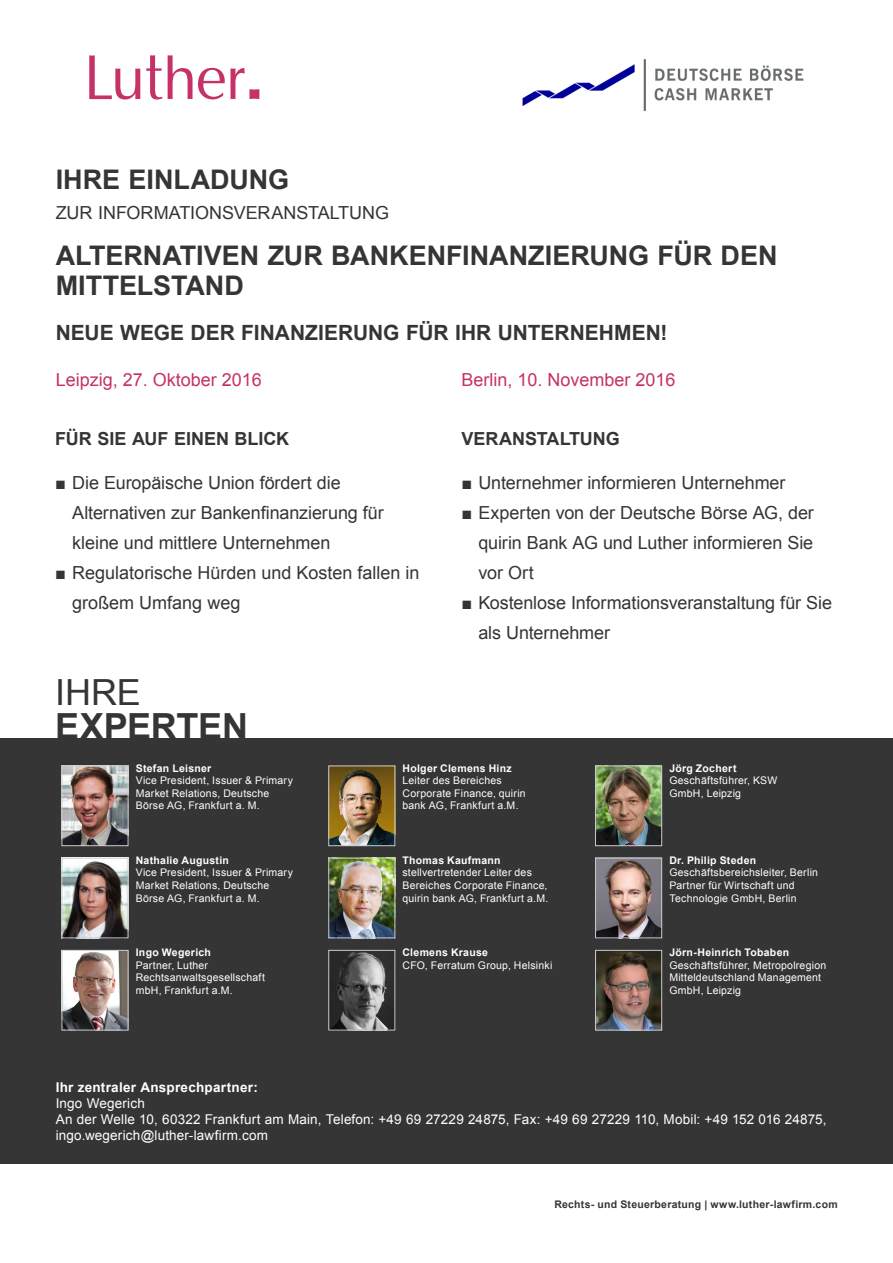
<style>
.page{position:relative;width:893px;height:1263px;background:#fff}
.page>*{position:absolute;margin:0;border:0;box-sizing:border-box;transform-origin:0 0}
.t1{font:700 36px/34.2px "Arial";letter-spacing:-.005em;color:#363536}
.t2{font:700 27px/30px "Arial";letter-spacing:-.005em;color:#363536}
.t3{font:700 21px "Arial";color:#363536}
.t4{font:18px/30px "Arial";letter-spacing:-.005em;color:#363536}
.t5{font:18px "Arial";color:#c63168}
.t6{font:700 18px "Arial";letter-spacing:-.005em;color:#363536}
.Absatzformat_1{font:13.5px/16.2px "Arial";letter-spacing:.01em;color:#fff}
.Absatzformat_1-2{font:700 13.5px "Arial";letter-spacing:.02em;color:#fff}
.t7{font:10.5px/12.6px "Arial";letter-spacing:.02em;color:#fff}
.t8{font:700 10.5px "Arial";letter-spacing:.02em;color:#363536}
.s1{font-weight:400}
.s2{font-weight:700}
</style>
<div class="page">
<div style="left:0;top:738px;width:893px;height:425px;background:#363536"></div>
<svg style="left:89px;top:55px;width:51px;height:44px"></svg>
<svg style="left:146px;top:55px;width:16px;height:44px"></svg>
<svg style="left:168px;top:55px;width:91px;height:44px"></svg>
<img style="left:64px;top:768px;width:62px;height:76px">
<div style="left:62px;top:766px;width:66px;height:80px;border:1px solid #cbccce"></div>
<img style="left:64px;top:860px;width:62px;height:76px">
<div style="left:62px;top:858px;width:66px;height:80px;border:1px solid #cbccce"></div>
<img style="left:64px;top:952px;width:62px;height:76px">
<div style="left:62px;top:950px;width:66px;height:80px;border:1px solid #cbccce"></div>
<img style="left:330px;top:768px;width:63px;height:76px">
<div style="left:328px;top:766px;width:67px;height:80px;border:1px solid #cbccce"></div>
<img style="left:330px;top:860px;width:63px;height:76px">
<div style="left:328px;top:858px;width:67px;height:80px;border:1px solid #cbccce"></div>
<img style="left:330px;top:952px;width:63px;height:76px">
<div style="left:328px;top:950px;width:67px;height:80px;border:1px solid #cbccce"></div>
<img style="left:597px;top:768px;width:63px;height:76px">
<div style="left:595px;top:766px;width:67px;height:80px;border:1px solid #cbccce"></div>
<img style="left:597px;top:860px;width:63px;height:76px">
<div style="left:595px;top:858px;width:67px;height:80px;border:1px solid #cbccce"></div>
<img style="left:597px;top:952px;width:63px;height:76px">
<div style="left:595px;top:950px;width:67px;height:80px;border:1px solid #cbccce"></div>
<img style="left:522px;top:59px;width:282px;height:52px">
<p class="t2" style="left:56px;top:165px;width:235px">IHRE EINLADUNG</p>
<p class="t4" style="left:56px;top:198px;width:335px">ZUR INFORMATIONSVERANSTALTUNG</p>
<p class="t2" style="left:56px;top:241px;width:723px">ALTERNATIVEN ZUR BANKENFINANZIERUNG FÜR DEN<br>MITTELSTAND</p>
<p class="t3" style="left:56px;top:318px;width:613px">NEUE WEGE DER FINANZIERUNG FÜR IHR UNTERNEHMEN!</p>
<p class="t5" style="left:56px;top:368px;width:208px">Leipzig, 27. Oktober 2016</p>
<p class="t5" style="left:461px;top:368px;width:216px">Berlin, 10. November 2016</p>
<p class="t6" style="left:55px;top:426px;width:235px">FÜR SIE AUF EINEN BLICK</p>
<p class="t4" style="left:72px;top:468px;width:313px;text-indent:-17px">■ Die Europäische Union fördert die<br>Alternativen zur Bankenfinanzierung für kleine und mittlere Unternehmen</p>
<p class="t4" style="left:72px;top:558px;width:349px;text-indent:-17px">■ Regulatorische Hürden und Kosten fallen in großem Umfang weg</p>
<p class="t1" style="left:55px;top:676px;width:194px"><span class="s1">IHRE<br></span>EXPERTEN</p>
<p class="t6" style="left:461px;top:426px;width:160px">VERANSTALTUNG</p>
<p class="t4" style="left:461px;top:468px;width:326px">■ Unternehmer informieren Unternehmer</p>
<p class="t4" style="left:478px;top:498px;width:337px;text-align:justify;text-indent:-17px">■ Experten von der Deutsche Börse AG, der quirin Bank AG und Luther informieren Sie vor Ort</p>
<p class="t4" style="left:478px;top:588px;width:355px;text-indent:-17px">■ Kostenlose Informationsveranstaltung für Sie als Unternehmer</p>
<p class="t7" style="left:136px;top:762px;width:159px"><span class="s2">Stefan Leisner<br></span>Vice President, Issuer &amp; Primary<br>Market Relations, Deutsche<br>Börse AG, Frankfurt a. M.</p>
<p class="t7" style="left:136px;top:854px;width:159px"><span class="s2">Nathalie Augustin<br></span>Vice President, Issuer &amp; Primary<br>Market Relations, Deutsche<br>Börse AG, Frankfurt a. M.</p>
<p class="t7" style="left:136px;top:946px;width:131px"><span class="s2">Ingo Wegerich<br></span>Partner, Luther<br>Rechtsanwaltsgesellschaft mbH, Frankfurt a.M.</p>
<p class="t7" style="left:403px;top:762px;width:125px"><span class="s2">Holger Clemens Hinz<br></span>Leiter des Bereiches<br>Corporate Finance, quirin bank AG, Frankfurt a.M.</p>
<p class="t7" style="left:403px;top:854px;width:147px"><span class="s2">Thomas Kaufmann </span>stellvertretender Leiter des<br>Bereiches Corporate Finance, quirin bank AG, Frankfurt a.M.</p>
<p class="t7" style="left:403px;top:946px;width:151px"><span class="s2">Clemens Krause<br></span>CFO, Ferratum Group, Helsinki</p>
<p class="t7" style="left:669px;top:762px;width:109px"><span class="s2">Jörg Zochert<br></span>Geschäftsführer, KSW<br>GmbH, Leipzig</p>
<p class="t7" style="left:669px;top:854px;width:150px"><span class="s2">Dr. Philip Steden<br></span>Geschäftsbereichsleiter, Berlin<br>Partner für Wirtschaft und<br>Technologie GmbH, Berlin</p>
<p class="t7" style="left:669px;top:946px;width:158px"><span class="s2">Jörn-Heinrich Tobaben<br></span>Geschäftsführer, Metropolregion<br>Mitteldeutschland Management<br>GmbH, Leipzig</p>
<p class="Absatzformat_1-2" style="left:56px;top:1078px;width:204px">Ihr zentraler Ansprechpartner:</p>
<p class="Absatzformat_1" style="left:56px;top:1095px;width:91px">Ingo Wegerich</p>
<p class="Absatzformat_1" style="left:56px;top:1111px;width:772px">An der Welle 10, 60322 Frankfurt am Main, Telefon: +49 69 27229 24875, Fax: +49 69 27229 110, Mobil: +49 152 016 24875, ingo.wegerich@luther-lawfirm.com</p>
<p class="t8" style="left:554px;top:1197px;width:285px">Rechts- und Steuerberatung | www.luther-lawfirm.com</p>
</div>
